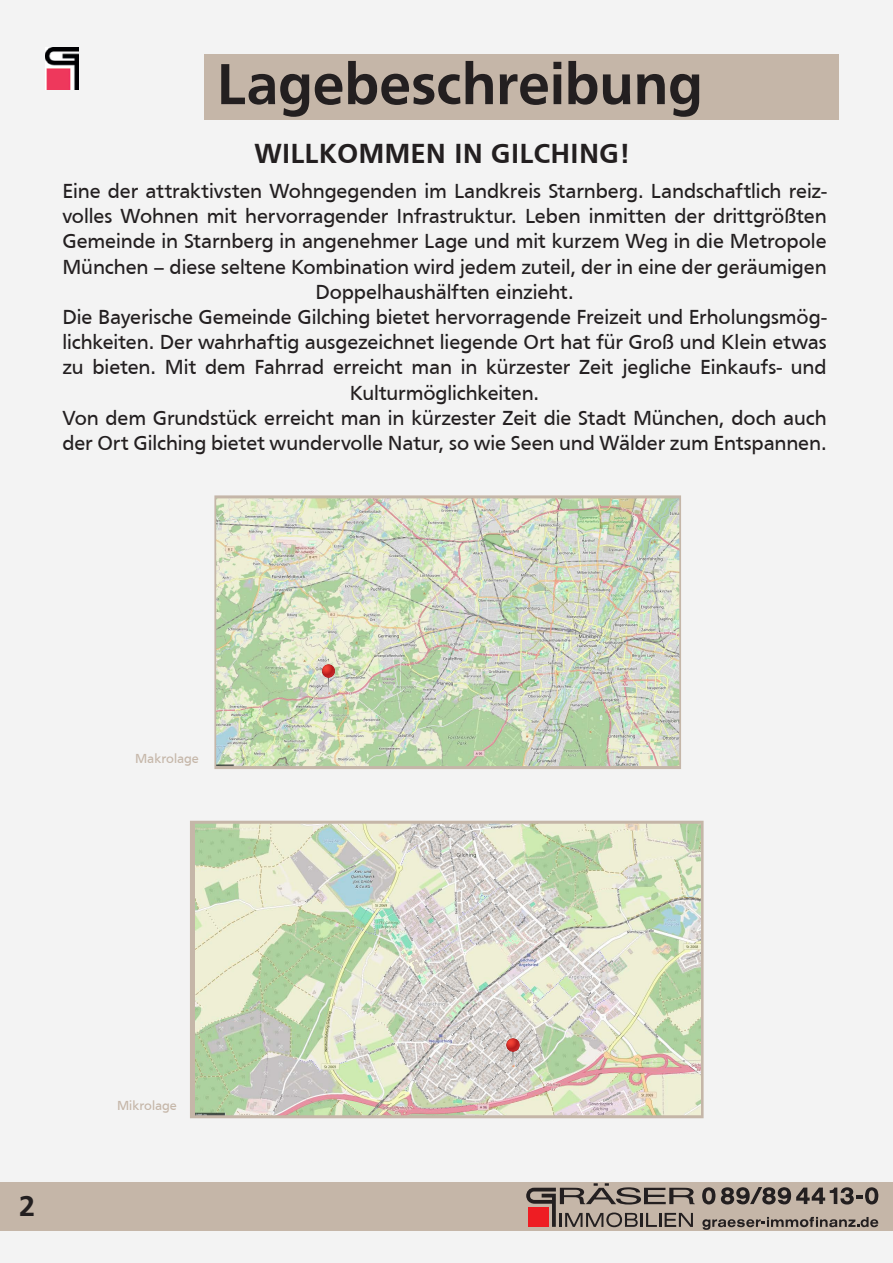
<style>
.page{position:relative;width:893px;height:1263px;background:#f3f3f3}
.page>*{position:absolute;margin:0;border:0;box-sizing:border-box;transform-origin:0 0}
.t1{font:700 60px "Frutiger";letter-spacing:-.005em;color:#231f20}
.t2{font:700 30px "Frutiger";color:#231f20}
.t3{font:700 28.5px "Frutiger";color:#231f20}
.t4{font:21px/25.2px "Frutiger";letter-spacing:-.005em;color:#231f20;text-align:center}
.t5{font:13.5px "Frutiger";color:#c5b6a8}
</style>
<div class="page">
<div style="left:0;top:1182px;width:893px;height:49px;background:#c5b6a8"></div>
<div style="left:204px;top:54px;width:635px;height:66px;background:#c5b6a8"></div>
<svg style="left:526px;top:1183px;width:169px;height:44px"></svg>
<svg style="left:702px;top:1187px;width:13px;height:17px"></svg>
<svg style="left:721px;top:1187px;width:157px;height:17px"></svg>
<svg style="left:702px;top:1217px;width:176px;height:13px"></svg>
<img style="left:217px;top:499px;width:461px;height:267px">
<div style="left:214px;top:496px;width:467px;height:273px;border:2px solid #c5b6a8"></div>
<img style="left:196px;top:825px;width:504px;height:289px">
<div style="left:190px;top:821px;width:514px;height:297px;border:3px solid #c5b6a8"></div>
<img style="left:313px;top:664px;width:31px;height:30px">
<img style="left:498px;top:1037px;width:30px;height:31px">
<img style="left:46px;top:47px;width:32px;height:42px">
<h1 class="t1" style="left:216px;top:49px;width:488px">Lagebeschreibung</h1>
<h3 class="t3" style="left:254px;top:137px;width:376px">WILLKOMMEN IN GILCHING!</h3>
<p class="t4" style="left:62px;top:178px;width:766px">Eine der attraktivsten Wohngegenden im Landkreis Starnberg. Landschaftlich reiz&shy;volles Wohnen mit hervorragender Infrastruktur. Leben inmitten der drittgrößten Gemeinde in Starnberg in angenehmer Lage und mit kurzem Weg in die Metropole München – diese seltene Kombination wird jedem zuteil, der in eine der geräumigen Doppelhaushälften einzieht.<br>Die Bayerische Gemeinde Gilching bietet hervorragende Freizeit und Erholungsmög&shy;lichkeiten. Der wahrhaftig ausgezeichnet liegende Ort hat für Groß und Klein etwas zu bieten. Mit dem Fahrrad erreicht man in kürzester Zeit jegliche Einkaufs- und Kulturmöglichkeiten.<br>Von dem Grundstück erreicht man in kürzester Zeit die Stadt München, doch auch der Ort Gilching bietet wundervolle Natur, so wie Seen und Wälder zum Entspannen.</p>
<p class="t5" style="left:135px;top:751px;width:65px">Makrolage</p>
<h2 class="t2" style="left:19px;top:1189px;width:18px">2</h2>
<p class="t5" style="left:117px;top:1097px;width:61px">Mikrolage</p>
</div>
